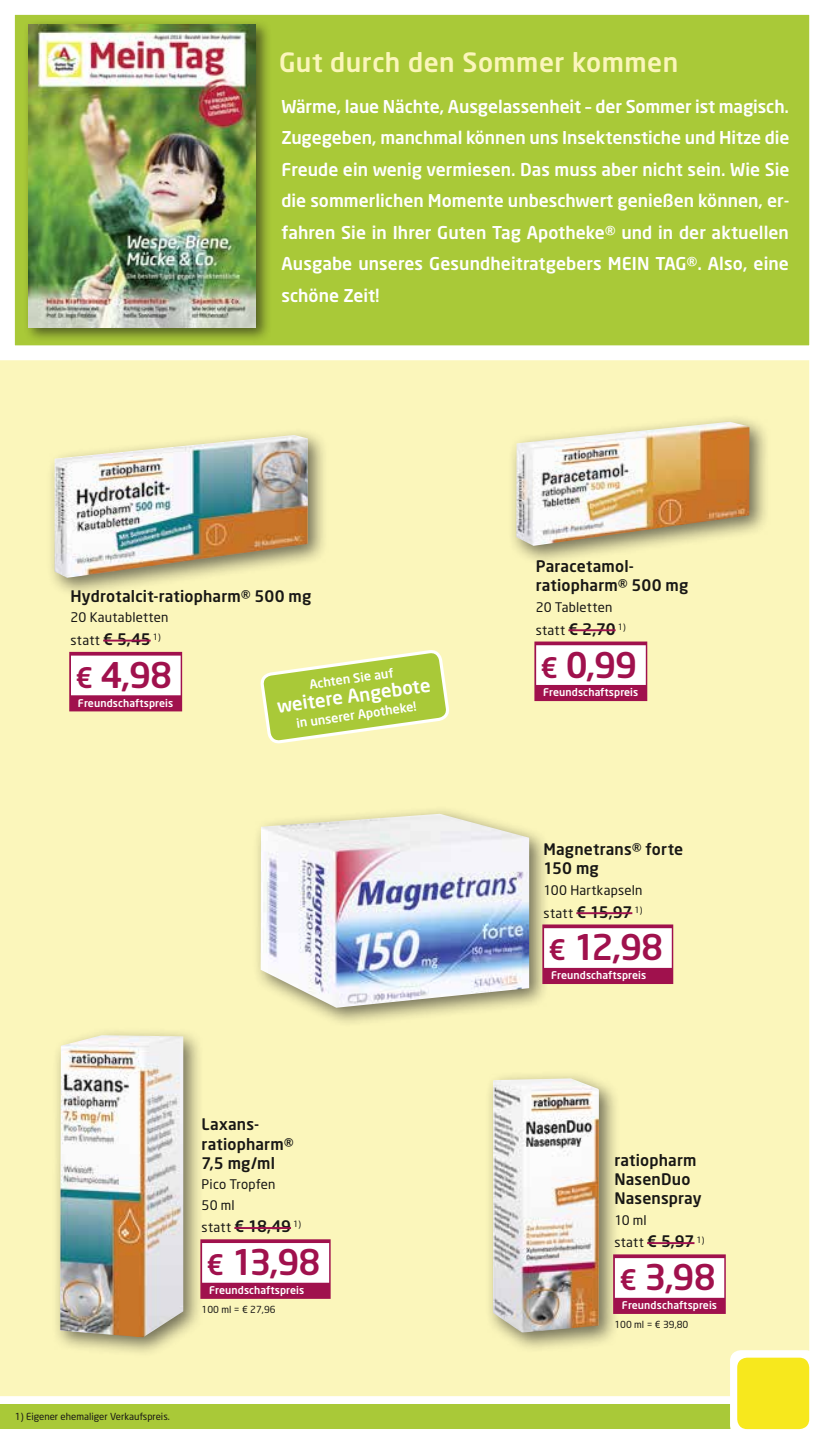
<style>
.page{position:relative;width:839px;height:1444px;background:#fff}
.page>*{position:absolute;margin:0;border:0;box-sizing:border-box;transform-origin:0 0}
.t1{font:500 35px "Neo Sans";letter-spacing:-.025em;color:#a0114d}
.t2{font:500 26.25px "Neo Sans";letter-spacing:.02em;color:#fbf6bb}
.t3{font:500 18.38px "Neo Sans";color:#fff}
.t4{font:500 17.5px/31.5px "Neo Sans";letter-spacing:.005em;color:#fff;text-align:justify}
.t5{font:500 15.75px/19.2px "Neo Sans";letter-spacing:.01em;color:#181715}
.t6{font:13.12px/22.8px "Neo Sans";letter-spacing:.015em;color:#181715}
.t7{font:500 12.42px "Neo Sans";color:#fff}
.t8{font:500 10.5px "Neo Sans";letter-spacing:.01em;color:#fff}
.t9{font:9.62px "Neo Sans";color:#181715}
.s1{font-weight:500;font-size:15.75px}
.s2{font-size:28px}
.s3{font-weight:400;font-size:13.12px}
</style>
<div class="page">
<div style="left:0;top:1404px;width:769px;height:25px;background:#a9c938"></div>
<div style="left:0;top:368px;width:809px;height:1028px;background:#fbf6bb"></div>
<div style="left:729px;top:1350px;width:87px;height:86px;background:#fff;border-radius:11px"></div>
<div style="left:737px;top:1357px;width:72px;height:72px;background:#f7e81d;border-radius:10px"></div>
<svg style="left:0;top:14px;width:810px;height:354px;background:#b0cd48"></svg>
<div style="left:23px;top:18px;width:249px;height:325px;background:#181715;opacity:.6"></div>
<img style="left:29px;top:24px;width:227px;height:303px">
<div style="left:47px;top:427px;width:282px;height:171px;background:#181715;opacity:.6"></div>
<img style="left:55px;top:435px;width:253px;height:143px">
<div style="left:69px;top:652px;width:113px;height:59px;background:#a0114d"></div>
<div style="left:71px;top:655px;width:110px;height:40px;background:#fff"></div>
<hr style="left:103px;top:639px;width:48px;height:2px;background:#a0114d">
<div style="left:52px;top:1027px;width:152px;height:330px;background:#181715;opacity:.6"></div>
<img style="left:60px;top:1035px;width:123px;height:302px">
<div style="left:200px;top:1239px;width:130px;height:59px;background:#a0114d"></div>
<div style="left:202px;top:1243px;width:127px;height:39px;background:#fff"></div>
<hr style="left:234px;top:1227px;width:57px;height:2px;background:#a0114d">
<div style="left:508px;top:414px;width:262px;height:152px;background:#181715;opacity:.6"></div>
<img style="left:516px;top:422px;width:233px;height:124px">
<div style="left:534px;top:641px;width:113px;height:60px;background:#a0114d"></div>
<div style="left:536px;top:645px;width:109px;height:40px;background:#fff"></div>
<hr style="left:568px;top:629px;width:47px;height:2px;background:#a0114d">
<div style="left:252px;top:805px;width:298px;height:223px;background:#181715;opacity:.6"></div>
<img style="left:260px;top:814px;width:269px;height:193px">
<div style="left:542px;top:924px;width:131px;height:60px;background:#a0114d"></div>
<div style="left:544px;top:928px;width:127px;height:40px;background:#fff"></div>
<hr style="left:576px;top:912px;width:56px;height:2px;background:#a0114d">
<div style="left:485px;top:1070px;width:134px;height:283px;background:#181715;opacity:.6"></div>
<img style="left:493px;top:1078px;width:105px;height:254px">
<div style="left:613px;top:1254px;width:112px;height:60px;background:#a0114d"></div>
<div style="left:614px;top:1258px;width:110px;height:39px;background:#fff"></div>
<hr style="left:647px;top:1242px;width:47px;height:2px;background:#a0114d">
<svg style="left:261px;top:650px;width:187px;height:93px;background:#c5d96a"></svg>
<h2 class="t2" style="left:279px;top:46px;width:400px">Gut durch den Sommer kommen</h2>
<p class="t4" style="left:281px;top:90px;width:509px">Wärme, laue Nächte, Ausgelassenheit – der Sommer ist magisch.<br>Zugegeben, manchmal können uns Insektenstiche und Hitze die Freude ein wenig vermiesen. Das muss aber nicht sein. Wie Sie die sommerlichen Momente unbeschwert genießen können, er&shy;fahren Sie in Ihrer Guten Tag Apotheke® und in der aktuellen Ausgabe unseres Gesundheitratgebers MEIN TAG®. Also, eine schöne Zeit!</p>
<p class="t5" style="left:70px;top:586px;width:242px">Hydrotalcit-ratiopharm® 500 mg</p>
<p class="t6" style="left:70px;top:606px;width:99px">20 Kautabletten statt <span class="s1">€ 5,45</span> <sup>1)</sup></p>
<h1 class="t1" style="left:75px;top:653px;width:98px"><span class="s2">€</span> 4,98</h1>
<p class="t8" style="left:78px;top:696px;width:97px">Freundschaftspreis</p>
<p class="t7" style="left:308px;top:676px;width:86px;rotate:-8deg">Achten Sie auf</p>
<p class="t3" style="left:275px;top:695px;width:156px;rotate:-8deg">weitere Angebote</p>
<p class="t7" style="left:295px;top:715px;width:123px;rotate:-8deg">in unserer Apotheke!</p>
<p class="t5" style="left:201px;top:1114px;width:93px">Laxans&shy;ratiopharm®<br>7,5 mg/ml</p>
<p class="t6" style="left:201px;top:1174px;width:75px;line-height:20.3px">Pico Tropfen<br>50 ml</p>
<p class="t5" style="left:201px;top:1216px;width:101px"><span class="s3">statt</span> € 18,49 <sup>1)</sup></p>
<h1 class="t1" style="left:206px;top:1240px;width:116px"><span class="s2">€</span> 13,98</h1>
<p class="t8" style="left:209px;top:1283px;width:97px">Freundschaftspreis</p>
<p class="t9" style="left:201px;top:1303px;width:76px">100 ml = € 27,96</p>
<p class="t9" style="left:15px;top:1411px;width:156px">1) Eigener ehemaliger Verkaufspreis.</p>
<p class="t5" style="left:535px;top:556px;width:154px">Paracetamol&shy;ratiopharm® 500 mg</p>
<p class="t6" style="left:535px;top:595px;width:91px">20 Tabletten statt <span class="s1">€ 2,70</span> <sup>1)</sup></p>
<h1 class="t1" style="left:540px;top:642px;width:98px"><span class="s2">€</span> 0,99</h1>
<p class="t8" style="left:543px;top:686px;width:97px">Freundschaftspreis</p>
<p class="t5" style="left:543px;top:839px;width:141px">Magnetrans® forte<br>150 mg</p>
<p class="t6" style="left:543px;top:878px;width:100px">100 Hartkapseln</p>
<p class="t5" style="left:543px;top:901px;width:100px"><span class="s3">statt</span> € 15,97 <sup>1)</sup></p>
<h1 class="t1" style="left:548px;top:925px;width:116px"><span class="s2">€</span> 12,98</h1>
<p class="t8" style="left:551px;top:968px;width:97px">Freundschaftspreis</p>
<p class="t5" style="left:614px;top:1150px;width:89px">ratiopharm<br>NasenDuo<br>Nasenspray</p>
<p class="t6" style="left:614px;top:1208px;width:92px">10 ml<br>statt <span class="s1">€ 5,97</span> <sup>1)</sup></p>
<h1 class="t1" style="left:619px;top:1255px;width:98px"><span class="s2">€</span> 3,98</h1>
<p class="t8" style="left:621px;top:1298px;width:97px">Freundschaftspreis</p>
<p class="t9" style="left:614px;top:1318px;width:76px">100 ml = € 39,80</p>
</div>
